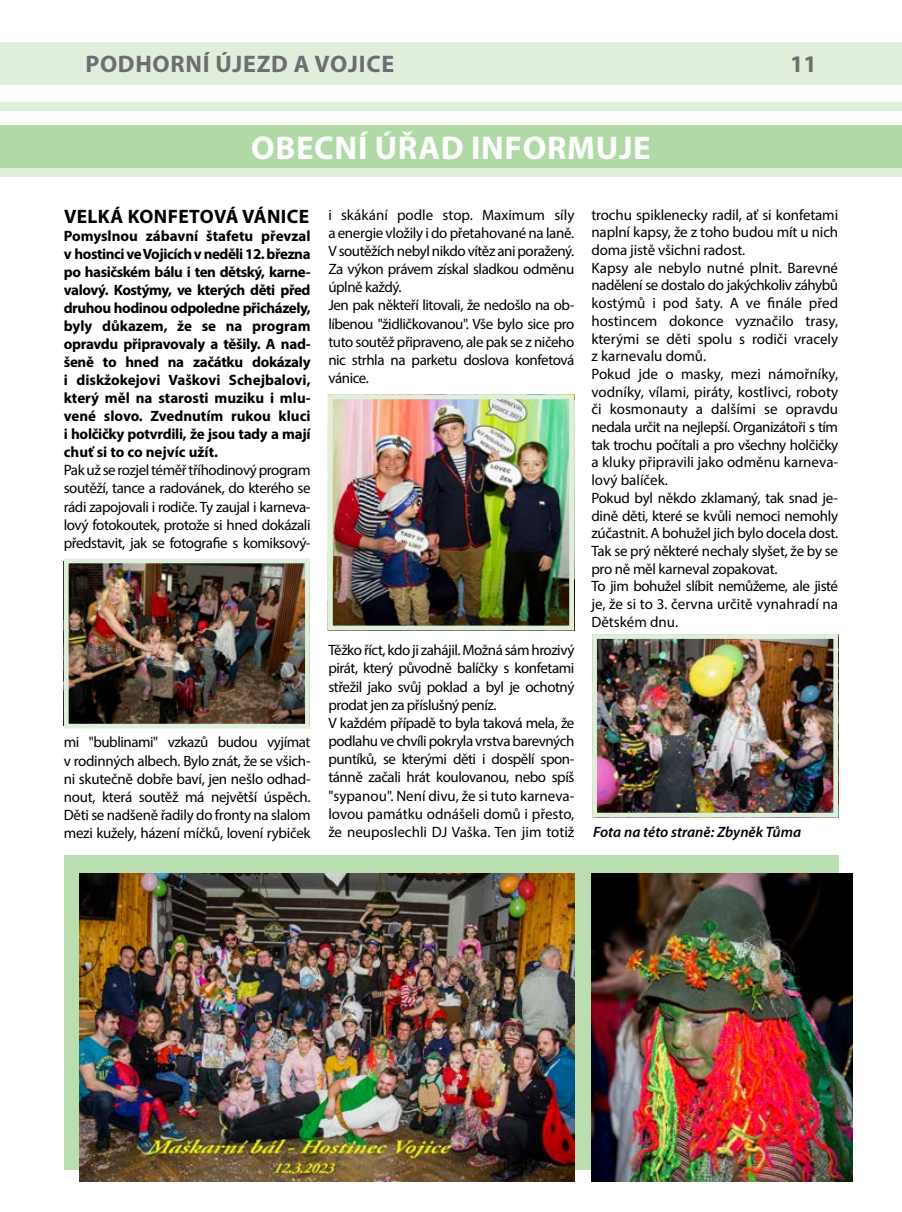
<style>
.page{position:relative;width:902px;height:1212px;background:#fff}
.page>*{position:absolute;margin:0;border:0;box-sizing:border-box;transform-origin:0 0}
.t1{font:700 33px "Myriad Pro";letter-spacing:.02em;color:#fff}
.t2{font:700 24px "Myriad Pro";letter-spacing:.03em;color:#6d6e71}
.t3{font:700 19.5px "Myriad Pro";letter-spacing:.02em;color:#000}
.t4{font:15px/18.1px "Myriad Pro";letter-spacing:-.02em;color:#000}
.t5{font:700 15px/18px "Myriad Pro";letter-spacing:-.015em;color:#000;text-align:justify}
.t6{font:italic 600 15px "Myriad Pro";color:#000}
</style>
<div class="page">
<div style="left:0;top:43px;width:901px;height:42px;background:#e0efdb"></div>
<div style="left:0;top:102px;width:901px;height:9px;background:#e0efdb"></div>
<div style="left:0;top:125px;width:901px;height:43px;background:#b1d9a7"></div>
<div style="left:0;top:168px;width:901px;height:8px;background:#e0efdb"></div>
<img style="left:70px;top:564px;width:234px;height:159px">
<div style="left:64px;top:558px;width:246px;height:171px;border:5px solid #e0efdb"></div>
<img style="left:334px;top:400px;width:234px;height:224px">
<div style="left:328px;top:394px;width:246px;height:236px;border:5px solid #e0efdb"></div>
<img style="left:598px;top:640px;width:234px;height:171px">
<div style="left:592px;top:634px;width:246px;height:183px;border:5px solid #e0efdb"></div>
<div style="left:64px;top:855px;width:774px;height:314px;background:#bbdeb0"></div>
<img style="left:79px;top:873px;width:495px;height:309px">
<img style="left:591px;top:873px;width:261px;height:309px">
<h2 class="t2" style="left:85px;top:48px;width:308px">podhorní Újezd a Vojice</h2>
<h2 class="t2" style="left:789px;top:48px;width:28px">11</h2>
<h1 class="t1" style="left:251px;top:126px;width:338px">obecní úřad informuje</h1>
<h3 class="t3" style="left:64px;top:204px;width:127px">velká konfetov</h3>
<h3 class="t3" style="left:226px;top:204px;width:83px">á vánice</h3>
<p class="t5" style="left:64px;top:226px;width:248px">Pomyslnou zábavní štafetu převzal v hostinci ve Vojicích v neděli 12. března po hasičském bálu i ten dětský, karne&shy;valový. Kostýmy, ve kterých děti před druhou hodinou odpoledne přicházely, byly důkazem, že se na program opravdu připravovaly a těšily. A nad&shy;šeně to hned na začátku dokázaly i diskžokejovi Vaškovi Schejbalovi, který měl na starosti muziku i mlu&shy;vené slovo. Zvednutím rukou kluci i holčičky potvrdili, že jsou tady a mají chuť si to co nejvíc užít.</p>
<p class="t4" style="left:64px;top:461px;width:248px;text-align:justify">Pak už se rozjel téměř tříhodinový program soutěží, tance a radovánek, do kterého se rádi zapojovali i rodiče. Ty zaujal i karneva&shy;lový fotokoutek, protože si hned dokázali představit, jak se fotografie s komiksový-</p>
<p class="t4" style="left:64px;top:733px;width:248px;text-align:justify">mi "bublinami" vzkazů budou vyjímat v rodinných albech. Bylo znát, že se všich&shy;ni skutečně dobře baví, jen nešlo odhad&shy;nout, která soutěž má největší úspěch.<br>Děti se nadšeně řadily do fronty na slalom mezi kužely, házení míčků, lovení rybiček</p>
<p class="t4" style="left:328px;top:205px;width:247px">i skákání podle stop. Maximum síly a energie vložily i do přetahované na laně.<br>V soutěžích nebyl nikdo vítěz ani poražený.<br>Za výkon právem získal sladkou odměnu úplně každý.<br>Jen pak někteří litovali, že nedošlo na ob&shy;líbenou "židličkovanou". Vše bylo sice pro tuto soutěž připraveno, ale pak se z ničeho nic strhla na parketu doslova konfetová vánice.</p>
<p class="t4" style="left:328px;top:641px;width:247px">Těžko říct, kdo ji zahájil. Možná sám hrozivý pirát, který původně balíčky s konfetami střežil jako svůj poklad a byl je ochotný prodat jen za příslušný peníz.<br>V každém případě to byla taková mela, že podlahu ve chvíli pokryla vrstva barevných puntíků, se kterými děti i dospělí spon&shy;tánně začali hrát koulovanou, nebo spíš "sypanou". Není divu, že si tuto karneva&shy;lovou památku odnášeli domů i přesto, že neuposlechli DJ Vaška. Ten jim totiž</p>
<p class="t4" style="left:591px;top:205px;width:248px;line-height:17.7px">trochu spiklenecky radil, ať si konfetami naplní kapsy, že z toho budou mít u nich doma jistě všichni radost.<br>Kapsy ale nebylo nutné plnit. Barevné nadělení se dostalo do jakýchkoliv záhybů kostýmů i pod šaty. A ve finále před hostincem dokonce vyznačilo trasy, kterými se děti spolu s rodiči vracely z karnevalu domů.<br>Pokud jde o masky, mezi námořníky, vodníky, vílami, piráty, kostlivci, roboty či kosmonauty a dalšími se opravdu nedala určit na nejlepší. Organizátoři s tím tak trochu počítali a pro všechny holčičky a kluky připravili jako odměnu karneva&shy;lový balíček.<br>Pokud byl někdo zklamaný, tak snad je&shy;dině děti, které se kvůli nemoci nemohly zúčastnit. A bohužel jich bylo docela dost.<br>Tak se prý některé nechaly slyšet, že by se pro ně měl karneval zopakovat.<br>To jim bohužel slíbit nemůžeme, ale jisté je, že si to 3. června určitě vynahradí na Dětském dnu.</p>
<p class="t6" style="left:593px;top:822px;width:209px">Fota na této straně: Zbyněk Tůma</p>
</div>
